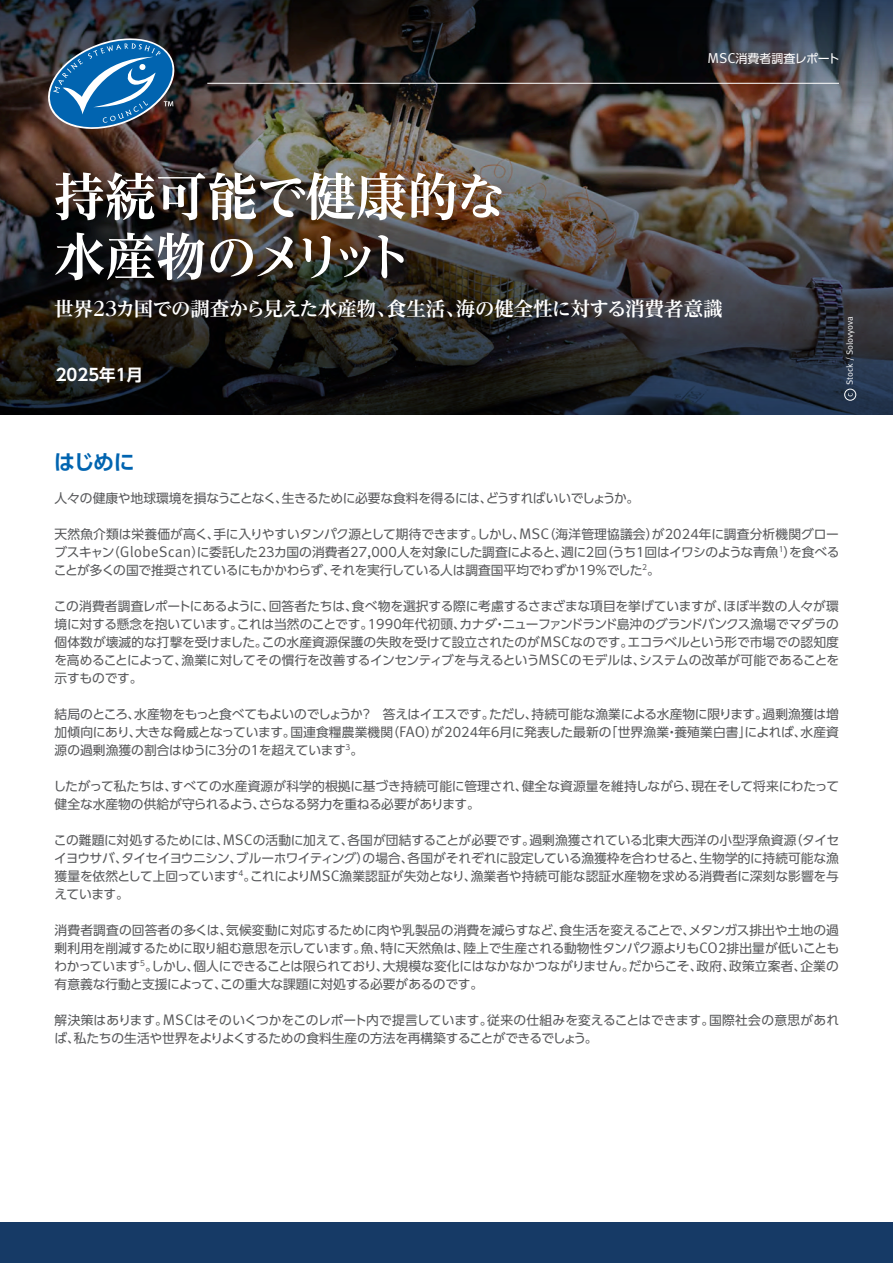
<style>
.page{position:relative;width:893px;height:1263px;background:#fff}
.page>*{position:absolute;margin:0;border:0;box-sizing:border-box;transform-origin:0 0}
.t1{font:700 51px/60px "Reim Pro";letter-spacing:-.015em;color:#fff}
.t2{font:700 21px "UD Shin Go Pro De";color:#0164b0}
.t3{font:700 19.5px "Reim Pro";letter-spacing:-.015em;color:#fff}
.t4{font:700 16.5px "UD Shin Go Pro De";color:#fff}
.t5{font:12.75px/18px "UD Shin Go Pro";letter-spacing:-.015em;color:#57585a;text-align:justify}
.t6{font:12px "UD Shin Go Pro";letter-spacing:-.005em;color:#fff}
.t7{font:9px "Meta Pro";letter-spacing:-.005em;color:#fff}
.s1{font-family:"Meta Pro";font-size:14.4px}
.s2{font-family:"Meta Pro";font-size:15.3px}
</style>
<div class="page">
<svg style="left:0;top:0;width:893px;height:7px"></svg>
<img style="left:0;top:7px;width:893px;height:408px">
<hr style="left:207px;top:83px;width:632px;height:1px;background:#fff">
<svg style="left:42px;top:32px;width:139px;height:103px"></svg>
<div style="left:0;top:1222px;width:893px;height:41px;background:#163a66"></div>
<svg style="left:848px;top:393px;width:5px;height:3px"></svg>
<div style="left:844px;top:389px;width:12px;height:12px;border:1px solid #fff;border-radius:50%"></div>
<p class="t6" style="left:708px;top:48px;width:134px"><span class="s1">MSC</span>消費者調査レポート</p>
<h1 class="t1" style="left:54px;top:166px;width:454px">持続可能で健康的な水産物のメリット</h1>
<h3 class="t3" style="left:54px;top:293px;width:670px">世界23カ国での調査から見えた水産物、食生活、海の健全性に対する消費者意識</h3>
<p class="t4" style="left:56px;top:362px;width:89px">2025年1月</p>
<h2 class="t2" style="left:54px;top:445px;width:82px">はじめに</h2>
<p class="t7" style="left:844px;top:385px;width:70px;rotate:-90deg">Stock / Solovyova</p>
<p class="t5" style="left:55px;top:488px;width:586px">人々の健康や地球環境を損なうことなく、生きるために必要な食料を得るには、どうすればいいでしょうか。</p>
<p class="t5" style="left:54px;top:524px;width:787px">天然魚介類は栄養価が高く、手に入りやすいタンパク源として期待できます。しかし、<span class="s2">MSC</span>（海洋管理協議会）が2024年に調査分析機関グローブスキャン（<span class="s2">GlobeScan</span>）に委託した23カ国の消費者27<span class="s2">,</span>000人を対象にした調査によると、週に2回（うち1回はイワシのような青魚<sup>1</sup>）を食べることが多くの国で推奨されているにもかかわらず、それを実行している人は調査国平均でわずか19％でした<sup>2</sup>。</p>
<p class="t5" style="left:54px;top:596px;width:787px">この消費者調査レポートにあるように、回答者たちは、食べ物を選択する際に考慮するさまざまな項目を挙げていますが、ほぼ半数の人々が環境に対する懸念を抱いています。これは当然のことです。1990年代初頭、カナダ・ニューファンドランド島沖のグランドバンクス漁場でマダラの個体数が壊滅的な打撃を受けました。この水産資源保護の失敗を受けて設立されたのが<span class="s2">MSC</span>なのです。エコラベルという形で市場での認知度を高めることによって、漁業に対してその慣行を改善するインセンティブを与えるという<span class="s2">MSC</span>のモデルは、システムの改革が可能であることを示すものです。</p>
<p class="t5" style="left:55px;top:704px;width:786px">結局のところ、水産物をもっと食べてもよいのでしょうか？　答えはイエスです。ただし、持続可能な漁業による水産物に限ります。過剰漁獲は増加傾向にあり、大きな脅威となっています。国連食糧農業機関（<span class="s2">FAO</span>）が2024年6月に発表した最新の「世界漁業・養殖業白書」によれば、水産資源の過剰漁獲の割合はゆうに3分の1を超えています<sup>3</sup>。</p>
<p class="t5" style="left:53px;top:776px;width:787px">したがって私たちは、すべての水産資源が科学的根拠に基づき持続可能に管理され、健全な資源量を維持しながら、現在そして将来にわたって健全な水産物の供給が守られるよう、さらなる努力を重ねる必要があります。</p>
<p class="t5" style="left:54px;top:830px;width:787px">この難題に対処するためには、<span class="s2">MSC</span>の活動に加えて、各国が団結することが必要です。過剰漁獲されている北東大西洋の小型浮魚資源（タイセイヨウサバ、タイセイヨウニシン、ブルーホワイティング）の場合、各国がそれぞれに設定している漁獲枠を合わせると、生物学的に持続可能な漁獲量を依然として上回っています<sup>4</sup>。これにより<span class="s2">MSC</span>漁業認証が失効となり、漁業者や持続可能な認証水産物を求める消費者に深刻な影響を与えています。</p>
<p class="t5" style="left:54px;top:920px;width:786px">消費者調査の回答者の多くは、気候変動に対応するために肉や乳製品の消費を減らすなど、食生活を変えることで、メタンガス排出や土地の過剰利用を削減するために取り組む意思を示しています。魚、特に天然魚は、陸上で生産される動物性タンパク源よりも<span class="s2">CO</span>2排出量が低いこともわかっています<sup>5</sup>。しかし、個人にできることは限られており、大規模な変化にはなかなかつながりません。だからこそ、政府、政策立案者、企業の有意義な行動と支援によって、この重大な課題に対処する必要があるのです。</p>
<p class="t5" style="left:54px;top:1010px;width:786px">解決策はあります。<span class="s2">MSC</span>はそのいくつかをこのレポート内で提言しています。従来の仕組みを変えることはできます。国際社会の意思があれば、私たちの生活や世界をよりよくするための食料生産の方法を再構築することができるでしょう。</p>
</div>
